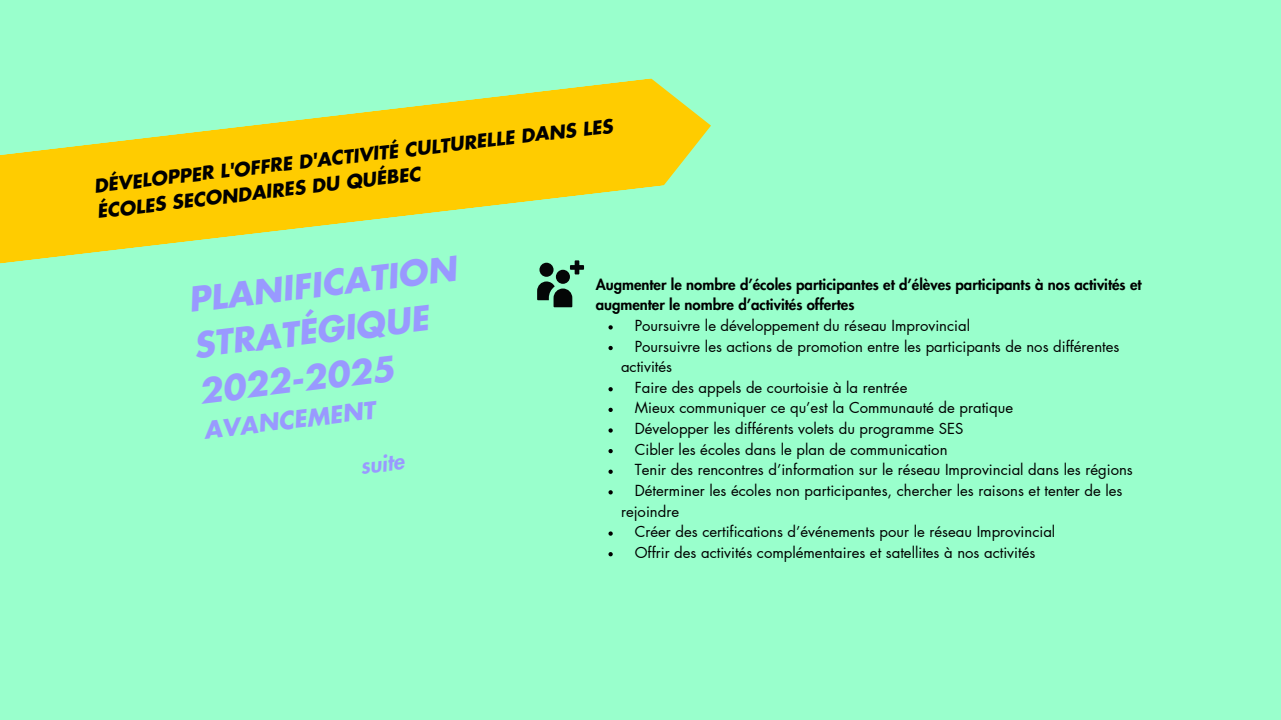
<style>
.page{position:relative;width:1281px;height:720px;background:#9fc}
.page>*{position:absolute;margin:0;border:0;box-sizing:border-box;transform-origin:0 0}
.t1{font:italic 700 33.38px "Futura LT Pro";color:#99f}
.t2{font:italic 700 23.38px "Futura LT Pro";color:#99f}
.t3{font:italic 800 22.12px "Futura LT Pro";color:#99f}
.t4{font:italic 700 18.38px/24.8px "Futura LT Pro";color:#000}
.t5{font:14.88px/20.6px "Futura LT Pro";color:#000}
.t6{font:800 14.88px/20.6px "Futura LT Pro";color:#000}
</style>
<div class="page">
<svg style="left:0;top:78px;width:711px;height:198px;fill:#fc0"></svg>
<div style="left:556px;top:270px;width:14px;height:14px;background:#040606;border-radius:50%"></div>
<svg style="left:537px;top:281px;width:35px;height:26px"></svg>
<div style="left:539px;top:263px;width:14px;height:14px;background:#040606;border-radius:50%"></div>
<svg style="left:570px;top:260px;width:14px;height:14px"></svg>
<svg style="left:608px;top:325px;width:5px;height:5px"></svg>
<svg style="left:608px;top:346px;width:5px;height:4px"></svg>
<svg style="left:608px;top:387px;width:5px;height:4px"></svg>
<svg style="left:608px;top:408px;width:5px;height:4px"></svg>
<svg style="left:608px;top:428px;width:5px;height:5px"></svg>
<svg style="left:608px;top:449px;width:5px;height:4px"></svg>
<svg style="left:608px;top:470px;width:5px;height:4px"></svg>
<svg style="left:608px;top:490px;width:5px;height:4px"></svg>
<svg style="left:608px;top:531px;width:5px;height:5px"></svg>
<svg style="left:608px;top:552px;width:5px;height:4px"></svg>
<p class="t4" style="left:93px;top:176px;width:524px;rotate:-7deg">DÉVELOPPER L'OFFRE D'ACTIVITÉ CULTURELLE DANS LES<br>ÉCOLES SECONDAIRES DU QUÉBEC</p>
<p class="t1" style="left:186px;top:285px;width:271px;rotate:-7deg">PLANIFICATION</p>
<p class="t6" style="left:596px;top:275px;width:547px">Augmenter le nombre d’écoles participantes et d’élèves participants à nos activités et augmenter le nombre d’activités offertes</p>
<p class="t1" style="left:192px;top:331px;width:238px;rotate:-7deg">STRATÉGIQUE</p>
<p class="t1" style="left:197px;top:377px;width:198px;rotate:-7deg">2022-2025</p>
<p class="t2" style="left:202px;top:420px;width:174px;rotate:-7deg">AVANCEMENT</p>
<p class="t5" style="left:635px;top:316px;width:337px">Poursuivre le développement du réseau Improvincial</p>
<p class="t5" style="left:621px;top:336px;width:500px;text-indent:14px">Poursuivre les actions de promotion entre les participants de nos différentes activités</p>
<p class="t5" style="left:635px;top:378px;width:274px">Faire des appels de courtoisie à la rentrée</p>
<p class="t5" style="left:635px;top:398px;width:380px">Mieux communiquer ce qu’est la Communauté de pratique</p>
<p class="t5" style="left:635px;top:419px;width:330px">Développer les différents volets du programme SES</p>
<p class="t5" style="left:635px;top:440px;width:314px">Cibler les écoles dans le plan de communication</p>
<p class="t5" style="left:635px;top:460px;width:500px">Tenir des rencontres d’information sur le réseau Improvincial dans les régions</p>
<p class="t5" style="left:621px;top:481px;width:503px;text-indent:14px">Déterminer les écoles non participantes, chercher les raisons et tenter de les rejoindre</p>
<p class="t5" style="left:635px;top:522px;width:422px">Créer des certifications d’événements pour le réseau Improvincial</p>
<p class="t5" style="left:635px;top:543px;width:402px">Offrir des activités complémentaires et satellites à nos activités</p>
<p class="t3" style="left:359px;top:456px;width:45px;rotate:-7deg">suite</p>
</div>
